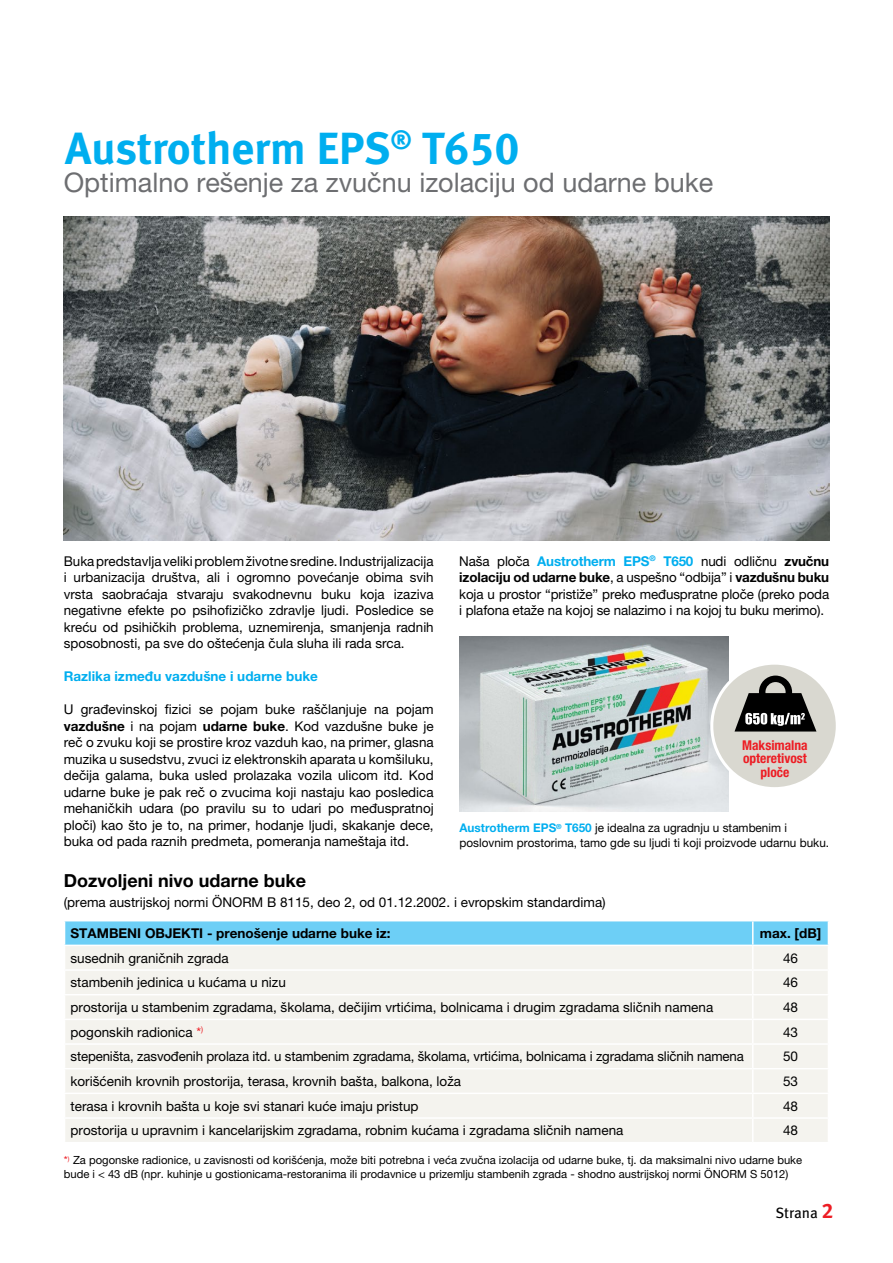
<style>
.page{position:relative;width:893px;height:1263px;background:#fff}
.page>*{position:absolute;margin:0;border:0;box-sizing:border-box;transform-origin:0 0}
.t1{font:45px "Meta Bold LF";color:#00aeef}
.t2{font:27px "Helvetica Neue LT Pro";color:#6d6e71}
.t3{font:700 18px "Helvetica Neue LT Pro";color:#000}
.t4{font:15px "Meta Pro";letter-spacing:-.01em;color:#000}
.t5{font:13.5px/16.5px "Helvetica Neue LT Pro";color:#000;text-align:justify}
.t6{font:700 13.5px "Helvetica Neue LT Pro";color:#000}
.t7{font:700 13.5px "Helvetica Neue LT Pro";color:#00aeef}
.t8{font:700 condensed 13.5px/13.5px "Helvetica Neue LT Pro";color:#ed1d24;text-align:center}
.t9{font:12px/14.4px "Helvetica Neue LT Pro";color:#000}
.t10{font:11.25px/13.5px "Helvetica Neue LT Pro";color:#000}
.s1{font-weight:700}
.s2{font-weight:700;color:#00aeef}
.s3{color:#ed1d24}
.s4{font-family:"Meta Bold LF";font-size:21px;color:#ed1d24}
</style>
<div class="page">
<img style="left:459px;top:636px;width:270px;height:175px">
<svg style="left:64px;top:921px;width:765px;height:221px;background:#e6efef"></svg>
<img style="left:64px;top:217px;width:765px;height:324px">
<div style="left:712px;top:663px;width:125px;height:126px;background:#d9d8d0;border-radius:50%"></div>
<div style="left:710px;top:662px;width:129px;height:128px;border:3px solid #fff;border-radius:50%"></div>
<svg style="left:734px;top:675px;width:82px;height:56px"></svg>
<h1 class="t1" style="left:65px;top:122px;width:456px">Austrotherm EPS<sup>®</sup> T650</h1>
<h2 class="t2" style="left:64px;top:166px;width:651px">Optimalno rešenje za zvučnu izolaciju od udarne buke</h2>
<p class="t5" style="left:64px;top:552px;width:371px">Buka predstavlja veliki problem životne sredine. Industrijalizacija i urbanizacija društva, ali i ogromno povećanje obima svih vrsta saobraćaja stvaraju svakodnevnu buku koja izaziva negativne efekte po psihofizičko zdravlje ljudi. Posledice se kreću od psihičkih problema, uznemirenja, smanjenja radnih sposobnosti, pa sve do oštećenja čula sluha ili rada srca.</p>
<p class="t7" style="left:64px;top:668px;width:256px">Razlika između vazdušne i udarne buke</p>
<p class="t5" style="left:64px;top:701px;width:371px">U građevinskoj fizici se pojam buke raščlanjuje na pojam <span class="s1">vazdušne</span> i na pojam <span class="s1">udarne buke</span>. Kod vazdušne buke je reč o zvuku koji se prostire kroz vazduh kao, na primer, glasna muzika u susedstvu, zvuci iz elektronskih aparata u komšiluku, dečija galama, buka usled prolazaka vozila ulicom itd. Kod udarne buke je pak reč o zvucima koji nastaju kao posledica mehaničkih udara (po pravilu su to udari po međuspratnoj ploči) kao što je to, na primer, hodanje ljudi, skakanje dece, buka od pada raznih predmeta, pomeranja nameštaja itd.</p>
<p class="t5" style="left:459px;top:552px;width:371px">Naša ploča <span class="s2">Austrotherm EPS</span><sup>®</sup> <span class="s2">T650</span> nudi odličnu <span class="s1">zvučnu izolaciju od udarne buke</span>, a uspešno “odbija” i <span class="s1">vazdušnu buku </span>koja u prostor “pristiže” preko međuspratne ploče (preko poda i plafona etaže na kojoj se nalazimo i na kojoj tu buku merimo).</p>
<p class="t8" style="left:742px;top:738px;width:67px">Maksimalna opteretivost ploče</p>
<p class="t9" style="left:460px;top:821px;width:371px"><span class="s2">Austrotherm EPS</span><sup>®</sup> <span class="s2">T650</span> je idealna za ugradnju u stambenim i poslovnim prostorima, tamo gde su ljudi ti koji proizvode udarnu buku.</p>
<h3 class="t3" style="left:64px;top:870px;width:244px">Dozvoljeni nivo udarne buke</h3>
<p class="t5" style="left:64px;top:893px;width:543px">(prema austrijskoj normi ÖNORM B 8115, deo 2, od 01.12.2002. i evropskim standardima)</p>
<p class="t6" style="left:71px;top:925px;width:322px">STAMBENI OBJEKTI - prenošenje udarne buke iz:</p>
<p class="t6" style="left:760px;top:925px;width:63px">max. [dB]</p>
<p class="t5" style="left:71px;top:949px;width:160px">susednih graničnih zgrada</p>
<p class="t5" style="left:783px;top:949px;width:17px">46</p>
<p class="t5" style="left:71px;top:974px;width:217px">stambenih jedinica u kućama u nizu</p>
<p class="t5" style="left:783px;top:974px;width:17px">46</p>
<p class="t5" style="left:71px;top:999px;width:644px">prostorija u stambenim zgradama, školama, dečijim vrtićima, bolnicama i drugim zgradama sličnih namena</p>
<p class="t5" style="left:783px;top:999px;width:17px">48</p>
<p class="t5" style="left:71px;top:1023px;width:134px">pogonskih radionica <span class="s3">*</span><sup>)</sup></p>
<p class="t5" style="left:783px;top:1023px;width:17px">43</p>
<p class="t5" style="left:71px;top:1048px;width:675px">stepeništa, zasvođenih prolaza itd. u stambenim zgradama, školama, vrtićima, bolnicama i zgradama sličnih namena</p>
<p class="t5" style="left:783px;top:1048px;width:17px">50</p>
<p class="t5" style="left:71px;top:1072px;width:392px">korišćenih krovnih prostorija, terasa, krovnih bašta, balkona, loža</p>
<p class="t5" style="left:783px;top:1072px;width:17px">53</p>
<p class="t5" style="left:71px;top:1097px;width:350px">terasa i krovnih bašta u koje svi stanari kuće imaju pristup</p>
<p class="t5" style="left:783px;top:1097px;width:17px">48</p>
<p class="t5" style="left:71px;top:1122px;width:554px">prostorija u upravnim i kancelarijskim zgradama, robnim kućama i zgradama sličnih namena</p>
<p class="t5" style="left:783px;top:1122px;width:17px">48</p>
<p class="t10" style="left:64px;top:1153px;width:740px"><span class="s3">*</span><sup>)</sup> Za pogonske radionice, u zavisnosti od korišćenja, može biti potrebna i veća zvučna izolacija od udarne buke, tj. da maksimalni nivo udarne buke bude i &lt; 43 dB (npr. kuhinje u gostionicama-restoranima ili prodavnice u prizemlju stambenih zgrada - shodno austrijskoj normi ÖNORM S 5012)</p>
<p class="t4" style="left:775px;top:1201px;width:60px">Strana <span class="s4">2</span></p>
</div>
